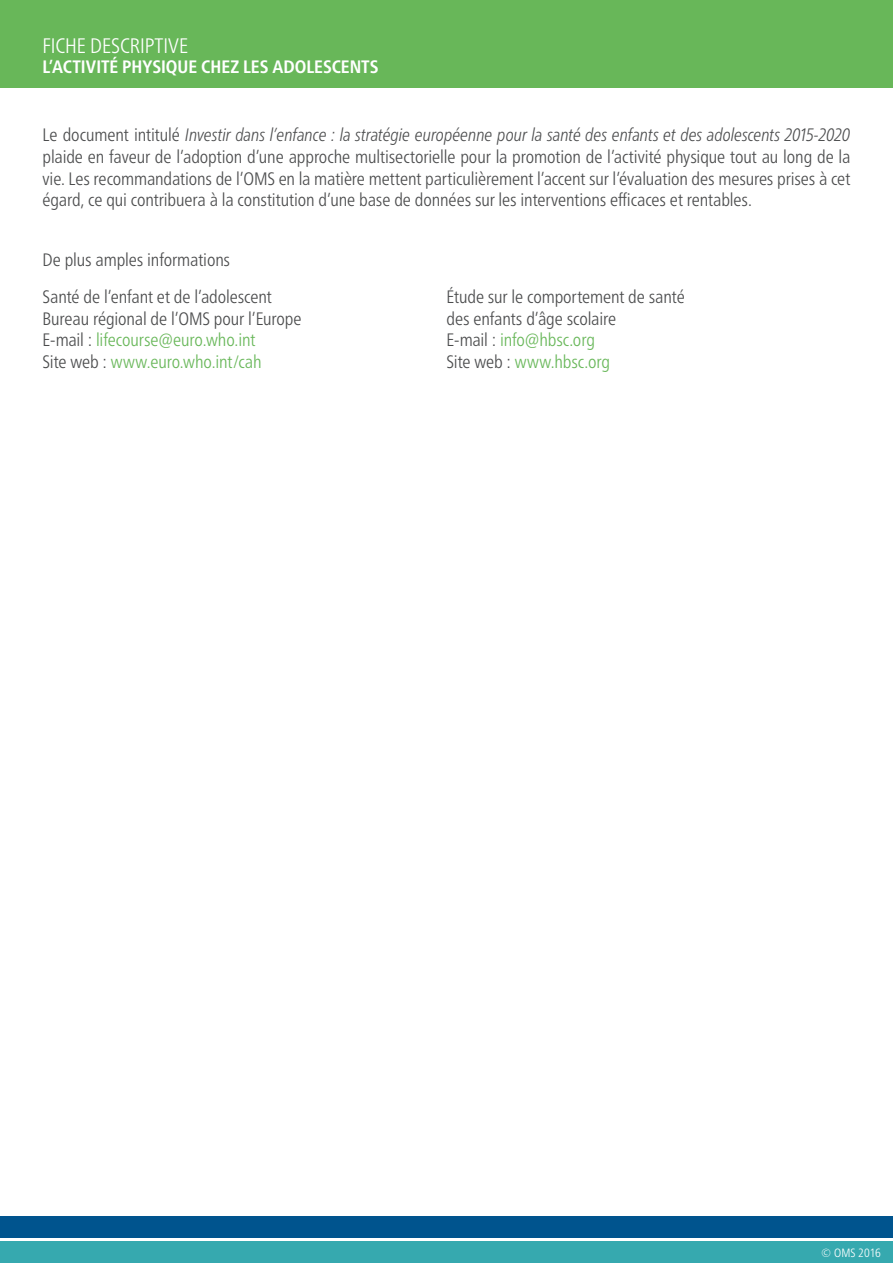
<style>
.page{position:relative;width:893px;height:1263px;background:#fff}
.page>*{position:absolute;margin:0;border:0;box-sizing:border-box;transform-origin:0 0}
.t1{font:300 condensed 21px "Frutiger Neue LTW1 G";letter-spacing:-.005em;color:#fff}
.t2{font:300 condensed 18px/21.6px "Frutiger Neue LTW1 G";letter-spacing:-.005em;color:#4b4c4d}
.t3{font:700 condensed 18px "Frutiger Neue LT Pro";color:#fff}
.t4{font:300 condensed 18px "Frutiger Neue LTW1 G";letter-spacing:-.01em;color:#fff}
.t5{font:300 condensed 12px "Frutiger Neue LTW1 G";letter-spacing:.005em;color:#fff}
.s1{font-style:italic}
.s2{color:#68b759}
</style>
<div class="page">
<div style="left:0;top:1242px;width:893px;height:21px;background:#36a9af"></div>
<div style="left:0;top:1216px;width:893px;height:21px;background:#00548e"></div>
<div style="left:0;top:0;width:893px;height:87px;background:#68b759"></div>
<p class="t1" style="left:43px;top:34px;width:147px">FICHE DESCRIPTIVE</p>
<p class="t3" style="left:43px;top:56px;width:338px">L’ACTIVITÉ PHYSIQUE CHEZ LES ADOLESCENTS</p>
<p class="t4" style="left:43px;top:34px;width:79px">FACT SHEET</p>
<p class="t3" style="left:43px;top:56px;width:235px">TOBACCO USE IN ADOLESCENCE</p>
<p class="t2" style="left:43px;top:124px;width:809px;text-align:justify">Le document intitulé <span class="s1">Investir dans l’enfance : la stratégie européenne pour la santé des enfants et des adolescents 2015-2020 </span>plaide en faveur de l’adoption d’une approche multisectorielle pour la promotion de l’activité physique tout au long de la vie. Les recommandations de l’OMS en la matière mettent particulièrement l’accent sur l’évaluation des mesures prises à cet égard, ce qui contribuera à la constitution d’une base de données sur les interventions efficaces et rentables.</p>
<p class="t2" style="left:43px;top:241px;width:231px;line-height:36.9px">De plus amples informations<br>Santé de l’enfant et de l’adolescent</p>
<p class="t2" style="left:43px;top:307px;width:261px">Bureau régional de l’OMS pour l’Europe<br>E-mail : <span class="s2">lifecourse@euro.who.int<br></span>Site web : <span class="s2">www.euro.who.int/cah</span></p>
<p class="t2" style="left:446px;top:286px;width:240px">Étude sur le comportement de santé des enfants d’âge scolaire<br>E-mail : <span class="s2">info@hbsc.org<br></span>Site web : <span class="s2">www.hbsc.org</span></p>
<p class="t5" style="left:821px;top:1246px;width:62px">© OMS 2016</p>
</div>
